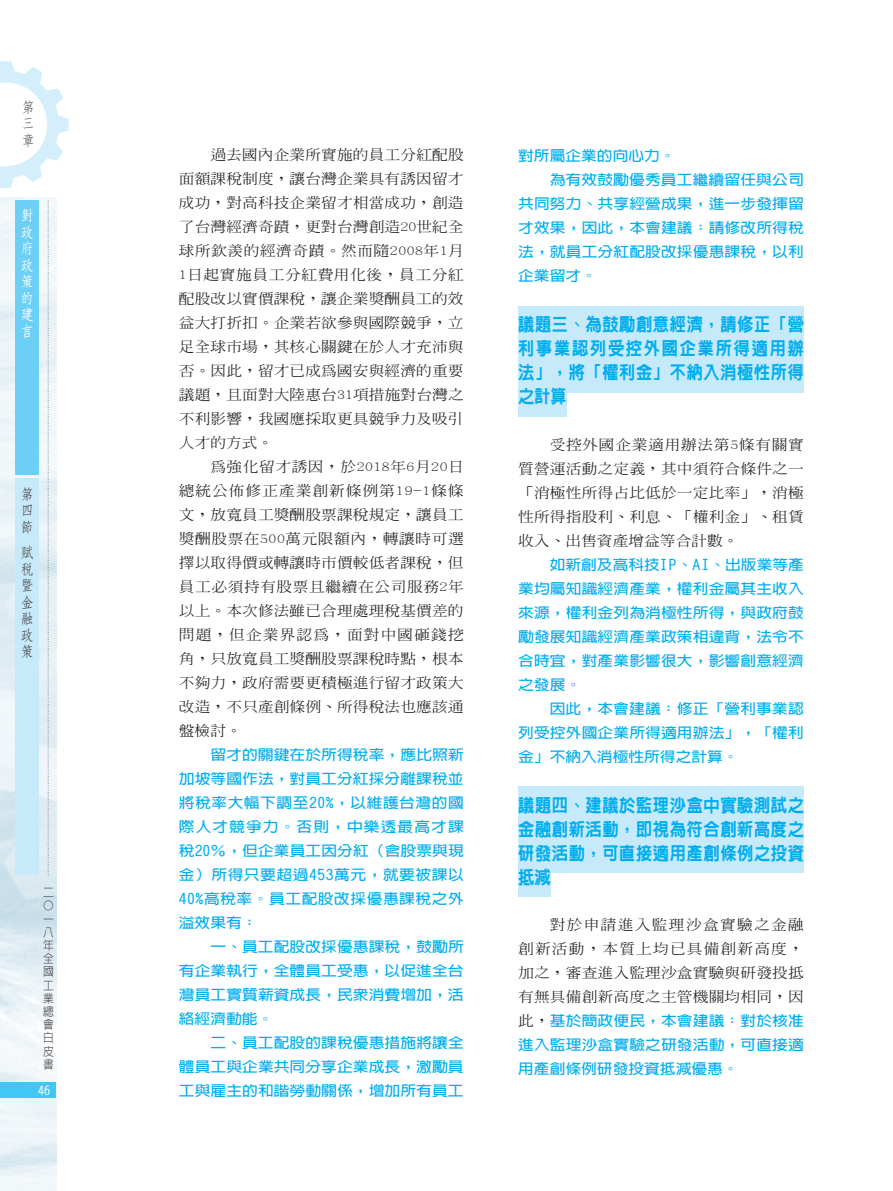
<style>
.page{position:relative;width:893px;height:1191px;background:#fff}
.page>*{position:absolute;margin:0;border:0;box-sizing:border-box;transform-origin:0 0}
.t1{font:800 18px/24px "AR Hei B5";letter-spacing:.04em;color:#00aeef;text-align:justify;scale:.9 1}
.t2{font:700 15px/16.5px "AR Fang Song B5";color:#57585a;text-align:justify;scale:.9 1}
.t3{font:700 15px/16.5px "AR Fang Song B5";color:#fff;text-align:justify;scale:.9 1}
.t4{font:700 15px/16.5px "AR Fang Song B5";color:#6c6d70;text-align:justify;scale:.9 1}
.t5{font:500 14.1px/24px "AR Ming B5";letter-spacing:.005em;color:#231f20;text-align:justify;scale:1.11 1}
.t6{font:700 14.1px/24px "AR Hei B5";letter-spacing:.01em;color:#00aeef;text-align:justify;scale:1.11 1}
.t7{font:500 12px/13.2px "AR Hei B5";color:#57585a;text-align:justify;scale:.9 1}
.t8{font:700 12px "AR Hei B5";color:#fff}
.s1{font-family:"AR Ming B5";font-weight:500;color:#231f20}
</style>
<div class="page">
<svg style="left:0;top:61px;width:69px;height:127px"></svg>
<img style="left:0;top:198px;width:57px;height:993px">
<svg style="left:48px;top:200px;width:1px;height:676px"></svg>
<div style="left:0;top:1082px;width:56px;height:16px;background:#40c7f4"></div>
<div style="left:15px;top:199px;width:24px;height:275px;background:#6bcff6"></div>
<div style="left:518px;top:306px;width:286px;height:38px;background:#c6eafa"></div>
<div style="left:518px;top:330px;width:286px;height:38px;background:#c6eafa"></div>
<div style="left:518px;top:354px;width:286px;height:38px;background:#c6eafa"></div>
<div style="left:518px;top:378px;width:49px;height:38px;background:#c6eafa"></div>
<div style="left:518px;top:786px;width:286px;height:38px;background:#c6eafa"></div>
<div style="left:518px;top:810px;width:286px;height:38px;background:#c6eafa"></div>
<div style="left:518px;top:834px;width:286px;height:38px;background:#c6eafa"></div>
<div style="left:518px;top:858px;width:33px;height:38px;background:#c6eafa"></div>
<div style="left:15px;top:478px;width:24px;height:396px;background:#c6eafa"></div>
<p class="t4" style="left:21px;top:99px;width:15px">第三章</p>
<p class="t3" style="left:21px;top:207px;width:16px">對政府政策的建言</p>
<p class="t2" style="left:21px;top:485px;width:15px">第四節</p>
<p class="t2" style="left:21px;top:544px;width:16px">賦稅暨金融政策</p>
<p class="t7" style="left:43px;top:886px;width:13px">二〇一八年全國工業總會白皮書</p>
<p class="t8" style="left:38px;top:1084px;width:13px">46</p>
<p class="t5" style="left:179px;top:142px;width:258px;text-indent:32px">過去國內企業所實施的員工分紅配股面額課稅制度，讓台灣企業具有誘因留才成功，對高科技企業留才相當成功，創造了台灣經濟奇蹟，更對台灣創造20世紀全球所欽羨的經濟奇蹟。然而隨2008年1月1日起實施員工分紅費用化後，員工分紅配股改以實價課稅，讓企業獎酬員工的效益大打折扣。企業若欲參與國際競爭，立足全球市場，其核心關鍵在於人才充沛與否。因此，留才已成為國安與經濟的重要議題，且面對大陸惠台31項措施對台灣之不利影響，我國應採取更具競爭力及吸引人才的方式。</p>
<p class="t5" style="left:179px;top:454px;width:258px;text-indent:32px">為強化留才誘因，於2018年6月20日總統公佈修正產業創新條例第19-1條條文，放寬員工獎酬股票課稅規定，讓員工獎酬股票在500萬元限額內，轉讓時可選擇以取得價或轉讓時市價較低者課稅，但員工必須持有股票且繼續在公司服務2年以上。本次修法雖已合理處理稅基價差的問題，但企業界認為，面對中國砸錢挖角，只放寬員工獎酬股票課稅時點，根本不夠力，政府需要更積極進行留才政策大改造，不只產創條例、所得稅法也應該通盤檢討。</p>
<p class="t6" style="left:179px;top:742px;width:258px;text-indent:32px">留才的關鍵在於所得稅率，應比照新加坡等國作法，對員工分紅採分離課稅並將稅率大幅下調至20%，以維護台灣的國際人才競爭力。否則，中樂透最高才課稅20％，但企業員工因分紅（含股票與現金）所得只要超過453萬元，就要被課以40%高稅率。員工配股改採優惠課稅之外溢效果有：</p>
<p class="t6" style="left:179px;top:934px;width:258px;text-indent:32px">一、員工配股改採優惠課稅，鼓勵所有企業執行，全體員工受惠，以促進全台灣員工實質薪資成長，民眾消費增加，活絡經濟動能。</p>
<p class="t6" style="left:179px;top:1030px;width:258px;text-indent:32px">二、員工配股的課稅優惠措施將讓全體員工與企業共同分享企業成長，激勵員工與雇主的和諧勞動關係，增加所有員工</p>
<p class="t6" style="left:518px;top:144px;width:143px">對所屬企業的向心力。</p>
<p class="t6" style="left:550px;top:168px;width:230px">為有效鼓勵優秀員工繼續留任與公司</p>
<p class="t6" style="left:518px;top:192px;width:259px">共同努力、共享經營成果，進一步發揮留</p>
<p class="t6" style="left:518px;top:216px;width:259px">才效果，因此，本會建議：請修改所得稅</p>
<p class="t6" style="left:518px;top:240px;width:259px">法，就員工分紅配股改採優惠課稅，以利</p>
<p class="t6" style="left:518px;top:264px;width:72px">企業留才。</p>
<p class="t1" style="left:518px;top:313px;width:319px">議題三、為鼓勵創意經濟，請修正「營利事業認列受控外國企業所得適用辦法」，將「權利金」不納入消極性所得之計算</p>
<p class="t5" style="left:518px;top:432px;width:259px;text-indent:32px">受控外國企業適用辦法第5條有關實質營運活動之定義，其中須符合條件之一「消極性所得占比低於一定比率」，消極性所得指股利、利息、「權利金」、租賃收入、出售資產增益等合計數。</p>
<p class="t6" style="left:518px;top:552px;width:259px;text-indent:32px">如新創及高科技IP、AI、出版業等產業均屬知識經濟產業，權利金屬其主收入來源，權利金列為消極性所得，與政府鼓勵發展知識經濟產業政策相違背，法令不合時宜，對產業影響很大，影響創意經濟之發展。</p>
<p class="t6" style="left:518px;top:696px;width:259px;text-indent:32px">因此，本會建議：修正「營利事業認列受控外國企業所得適用辦法」，「權利金」不納入消極性所得之計算。</p>
<p class="t1" style="left:518px;top:793px;width:319px">議題四、建議於監理沙盒中實驗測試之金融創新活動，即視為符合創新高度之研發活動，可直接適用產創條例之投資抵減</p>
<p class="t5" style="left:518px;top:912px;width:259px;text-indent:32px">對於申請進入監理沙盒實驗之金融創新活動，本質上均已具備創新高度，加之，審查進入監理沙盒實驗與研發投抵有無具備創新高度之主管機關均相同，因</p>
<p class="t6" style="left:518px;top:1008px;width:259px"><span class="s1">此，</span>基於簡政便民，本會建議：對於核准進入監理沙盒實驗之研發活動，可直接適用產創條例研發投資抵減優惠。</p>
</div>
